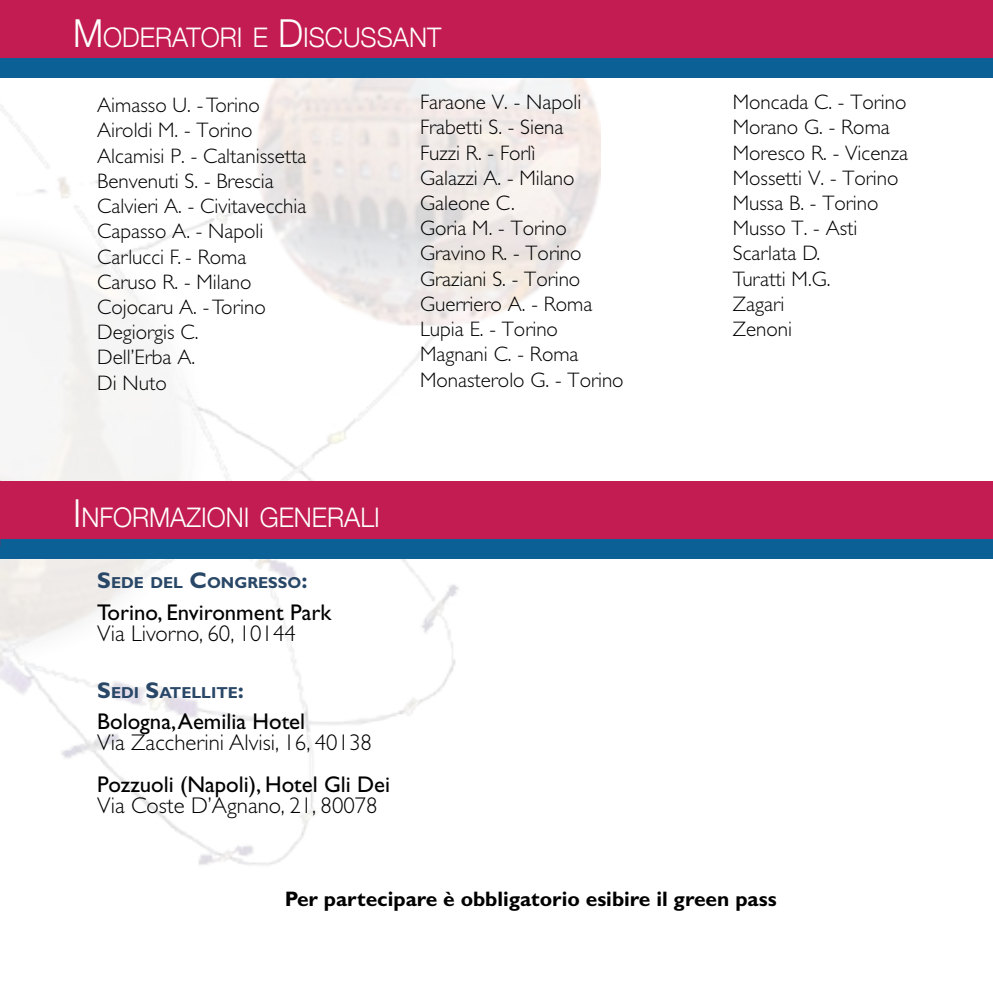
<style>
.page{position:relative;width:993px;height:993px;background:#fff}
.page>*{position:absolute;margin:0;border:0;box-sizing:border-box;transform-origin:0 0}
.t1{font:300 26.95px "Helvetica Neue";color:#fff;scale:.95 1}
.t2{font:300 22.75px "Gill Sans Std";color:#000}
.t3{font:22.75px "Gill Sans Std";color:#000}
.t4{font:300 21px/25.2px "Gill Sans Std";color:#000}
.t5{font:700 21px "Gill Sans Std";color:#000}
.t6{font:700 15.92px "Gill Sans Std";color:#294767}
.s1{font-size:38.5px}
.s2{font-size:22.75px}
</style>
<div class="page">
<img style="left:0;top:78px;width:600px;height:788px">
<div style="left:0;top:0;width:992px;height:64px;background:#c21c52"></div>
<div style="left:0;top:58px;width:992px;height:20px;background:#0b6095"></div>
<div style="left:0;top:480px;width:992px;height:65px;background:#c21c52"></div>
<div style="left:0;top:539px;width:992px;height:19px;background:#0b6095"></div>
<p class="t1" style="left:73px;top:15px;width:389px"><span class="s1">M</span> ODERATORI E <span class="s1">D</span> ISCUSSANT</p>
<p class="t4" style="left:97px;top:93px;width:210px">Aimasso U. - Torino<br>Airoldi M. - Torino<br>Alcamisi P. - Caltanissetta<br>Benvenuti S. - Brescia<br>Calvieri A. - Civitavecchia<br>Capasso A. - Napoli<br>Carlucci F. - Roma<br>Caruso R. - Milano<br>Cojocaru A. - Torino<br>Degiorgis C.<br>Dell’Erba A.<br>Di Nuto</p>
<p class="t4" style="left:420px;top:90px;width:205px">Faraone V. - Napoli<br>Frabetti S. - Siena<br>Fuzzi R. - Forlì<br>Galazzi A. - Milano<br>Galeone C.<br>Goria M. - Torino<br>Gravino R. - Torino<br>Graziani S. - Torino<br>Guerriero A. - Roma<br>Lupia E. - Torino<br>Magnani C. - Roma<br>Monasterolo G. - Torino</p>
<p class="t4" style="left:732px;top:90px;width:177px">Moncada C. - Torino<br>Morano G. - Roma<br>Moresco R. - Vicenza<br>Mossetti V. - Torino<br>Mussa B. - Torino<br>Musso T. - Asti<br>Scarlata D.<br>Turatti M.G.<br>Zagari<br>Zenoni</p>
<p class="t1" style="left:73px;top:496px;width:324px"><span class="s1">I</span> NFORMAZIONI GENERALI</p>
<p class="t6" style="left:97px;top:573px;width:212px"><span class="s2">S</span>EDE DEL <span class="s2">C</span>ONGRESSO<span class="s2">:</span></p>
<p class="t3" style="left:97px;top:599px;width:235px">Torino, Environment Park</p>
<p class="t2" style="left:97px;top:620px;width:200px">Via Livorno, 60, 10144</p>
<p class="t6" style="left:97px;top:682px;width:148px"><span class="s2">S</span>EDI <span class="s2">S</span>ATELLITE<span class="s2">:</span></p>
<p class="t3" style="left:97px;top:708px;width:209px">Bologna, Aemilia Hotel</p>
<p class="t2" style="left:97px;top:729px;width:276px">Via Zaccherini Alvisi, 16, 40138</p>
<p class="t3" style="left:97px;top:771px;width:294px">Pozzuoli (Napoli), Hotel Gli Dei</p>
<p class="t2" style="left:97px;top:792px;width:282px">Via Coste D’Agnano, 21, 80078</p>
<p class="t5" style="left:285px;top:885px;width:493px">Per partecipare è obbligatorio esibire il green pass</p>
</div>
